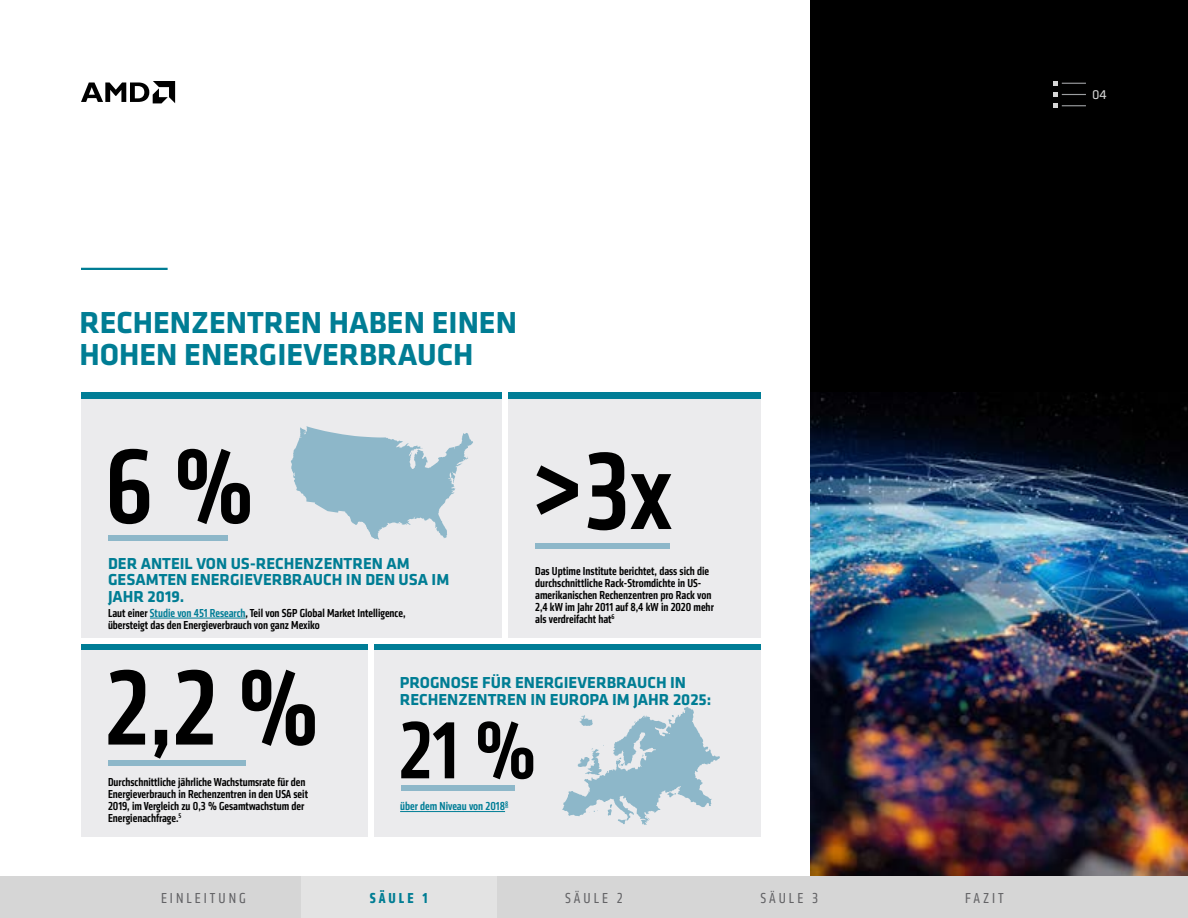
<style>
.page{position:relative;width:1188px;height:918px;background:#fff}
.page>*{position:absolute;margin:0;border:0;box-sizing:border-box;transform-origin:0 0}
.t1{font:500 condensed 113.4px "Klavika";color:#000}
.t2{font:500 condensed 110.4px "Klavika";color:#000}
.t3{font:500 condensed 109.2px "Klavika";color:#000}
.t4{font:500 condensed 84px "Klavika";color:#000}
.t5{font:700 31.5px/31.5px "Klavika";color:#007d94}
.t6{font:700 16.5px/16.5px "Klavika";color:#007d94}
.t7{font:condensed 15px "Klavika";letter-spacing:.2em;color:#636366}
.t8{font:700 condensed 15px "Klavika";letter-spacing:.195em;color:#007d94}
.t9{font:13.5px "Klavika";color:#d6d6d6}
.t10{font:500 condensed 12px/12px "Klavika";color:#000}
.t11{font:500 condensed 12px "Klavika";color:#007d96}
.s1{color:#007d96}
</style>
<div class="page">
<div style="left:811px;top:1px;width:377px;height:917px;background:#000"></div>
<img style="left:811px;top:392px;width:377px;height:484px">
<div style="left:81px;top:392px;width:679px;height:445px;background:#ebebed"></div>
<div style="left:81px;top:392px;width:679px;height:7px;background:#007d96"></div>
<div style="left:81px;top:643px;width:679px;height:7px;background:#007d96"></div>
<div style="left:81px;top:638px;width:679px;height:6px;background:#fff"></div>
<div style="left:502px;top:392px;width:6px;height:247px;background:#fff"></div>
<div style="left:368px;top:640px;width:6px;height:197px;background:#fff"></div>
<hr style="left:81px;top:268px;width:87px;height:2px;background:#007d94">
<hr style="left:150px;top:618px;width:96px;height:1px;background:#007d96">
<div style="left:109px;top:536px;width:119px;height:5px;background:#8db7c9"></div>
<div style="left:109px;top:761px;width:137px;height:5px;background:#8db7c9"></div>
<svg style="left:291px;top:426px;width:182px;height:114px"></svg>
<div style="left:535px;top:544px;width:135px;height:5px;background:#8db7c9"></div>
<div style="left:401px;top:786px;width:113px;height:5px;background:#8db7c9"></div>
<svg style="left:562px;top:707px;width:158px;height:118px"></svg>
<hr style="left:400px;top:811px;width:105px;height:1px;background:#007d96">
<svg style="left:81px;top:81px;width:94px;height:22px"></svg>
<div style="left:0;top:876px;width:1188px;height:42px;background:#d6d6d6"></div>
<svg style="left:1054px;top:92px;width:32px;height:5px"></svg>
<svg style="left:1054px;top:104px;width:32px;height:4px"></svg>
<svg style="left:1054px;top:81px;width:32px;height:4px"></svg>
<div style="left:301px;top:876px;width:195px;height:42px;background:#e3e3e3"></div>
<h3 class="t5" style="left:79px;top:306px;width:439px">RECHENZENTREN HABEN EINEN<br>HOHEN ENERGIEVERBRAUCH</h3>
<h3 class="t3" style="left:105px;top:418px;width:151px">6 %</h3>
<h3 class="t6" style="left:108px;top:554px;width:343px">DER ANTEIL VON US-RECHENZENTREN AM<br>GESAMTEN ENERGIEVERBRAUCH IN DEN USA IM<br>JAHR 2019.</h3>
<p class="t10" style="left:108px;top:607px;width:299px">Laut einer <span class="s1">Studie von 451 Research</span>, Teil von S&amp;P Global Market Intelligence, übersteigt das den Energieverbrauch von ganz Mexiko</p>
<h1 class="t1" style="left:531px;top:420px;width:143px">&gt;3x</h1>
<p class="t10" style="left:535px;top:565px;width:180px">Das Uptime Institute berichtet, dass sich die durchschnittliche Rack-Stromdichte in US&shy;amerikanischen Rechenzentren pro Rack von 2,4 kW im Jahr 2011 auf 8,4 kW in 2020 mehr als verdreifacht hat<sup>6</sup></p>
<h2 class="t2" style="left:105px;top:639px;width:216px">2,2 %</h2>
<p class="t10" style="left:108px;top:776px;width:202px">Durchschnittliche jährliche Wachstumsrate für den Energieverbrauch in Rechenzentren in den USA seit 2019, im Vergleich zu 0,3 % Gesamtwachstum der Energienachfrage.<sup>5</sup></p>
<h3 class="t6" style="left:400px;top:674px;width:313px">PROGNOSE FÜR ENERGIEVERBRAUCH IN<br>RECHENZENTREN IN EUROPA IM JAHR 2025:</h3>
<h3 class="t4" style="left:399px;top:698px;width:139px">21 %</h3>
<p class="t11" style="left:400px;top:799px;width:110px">über dem Niveau von 2018<sup>8</sup></p>
<p class="t8" style="left:370px;top:888px;width:59px">SÄULE 1</p>
<p class="t7" style="left:161px;top:889px;width:86px">EINLEITUNG</p>
<p class="t7" style="left:565px;top:889px;width:59px">SÄULE 2</p>
<p class="t7" style="left:760px;top:889px;width:59px">SÄULE 3</p>
<p class="t7" style="left:965px;top:889px;width:40px">FAZIT</p>
<p class="t9" style="left:1092px;top:86px;width:16px">04</p>
</div>
